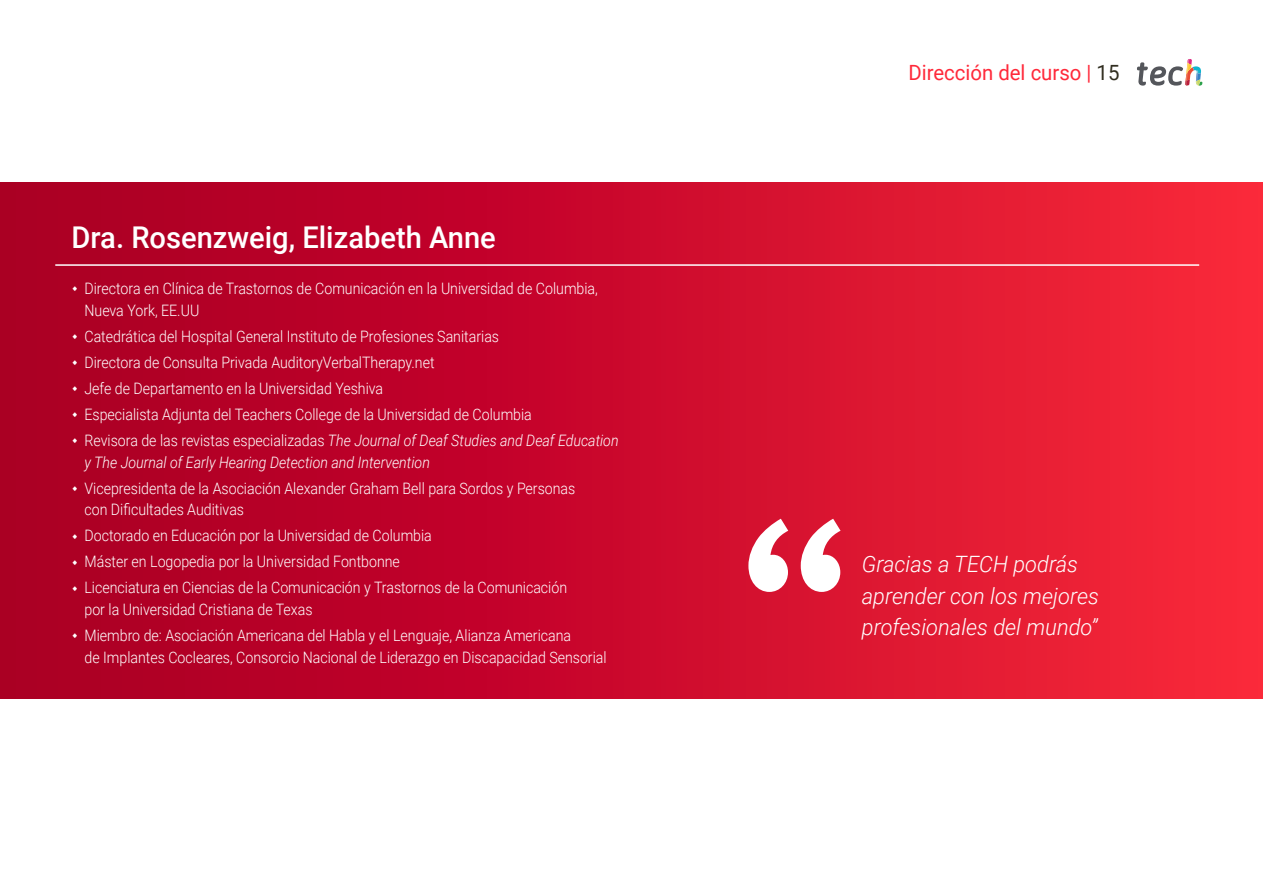
<style>
.page{position:relative;width:1263px;height:893px;background:#fff}
.page>*{position:absolute;margin:0;border:0;box-sizing:border-box;transform-origin:0 0}
.t1{font:500 30px "Roboto";color:#fff}
.t2{font:italic 300 22.5px/31.5px "Roboto";color:#fff}
.t3{font:21px "Roboto";color:#ff293a}
.t4{font:300 15.75px/26px "Roboto";color:#fff;scale:.9 1}
.t5{font:italic 300 15.75px "Roboto";color:#fff;scale:.9 1}
.s1{font-style:italic}
.s2{color:#312e20}
</style>
<div class="page">
<div style="left:0;top:182px;width:1263px;height:516px;background:linear-gradient(to right,#a50022,#f72539)"></div>
<svg style="left:748px;top:519px;width:92px;height:73px"></svg>
<svg style="left:1137px;top:59px;width:65px;height:27px"></svg>
<hr style="left:55px;top:264px;width:1144px;height:2px;background:#fff">
<svg style="left:73px;top:286px;width:4px;height:5px"></svg>
<svg style="left:73px;top:334px;width:4px;height:5px"></svg>
<svg style="left:73px;top:360px;width:4px;height:5px"></svg>
<svg style="left:73px;top:386px;width:4px;height:5px"></svg>
<svg style="left:73px;top:412px;width:4px;height:5px"></svg>
<svg style="left:73px;top:438px;width:4px;height:5px"></svg>
<svg style="left:73px;top:486px;width:4px;height:5px"></svg>
<svg style="left:73px;top:534px;width:4px;height:5px"></svg>
<svg style="left:73px;top:560px;width:4px;height:5px"></svg>
<svg style="left:73px;top:586px;width:4px;height:5px"></svg>
<svg style="left:73px;top:633px;width:4px;height:5px"></svg>
<h1 class="t1" style="left:71px;top:216px;width:426px">Dra. Rosenzweig, Elizabeth Anne</h1>
<p class="t4" style="left:85px;top:277px;width:572px;line-height:21.8px">Directora en Clínica de Trastornos de Comunicación en la Universidad de Columbia,<br>Nueva York, EE.UU</p>
<p class="t4" style="left:85px;top:323px;width:595px">Catedrática del Hospital General Instituto de Profesiones Sanitarias<br>Directora de Consulta Privada AuditoryVerbalTherapy.net<br>Jefe de Departamento en la Universidad Yeshiva<br>Especialista Adjunta del Teachers College de la Universidad de Columbia<br>Revisora de las revistas especializadas <span class="s1">The Journal of Deaf Studies and Deaf Education</span></p>
<p class="t5" style="left:85px;top:451px;width:385px">y The Journal of Early Hearing Detection and Intervention</p>
<p class="t4" style="left:85px;top:476px;width:547px;line-height:21.8px">Vicepresidenta de la Asociación Alexander Graham Bell para Sordos y Personas con Dificultades Auditivas</p>
<p class="t4" style="left:85px;top:522px;width:538px">Doctorado en Educación por la Universidad de Columbia<br>Máster en Logopedia por la Universidad Fontbonne<br>Licenciatura en Ciencias de la Comunicación y Trastornos de la Comunicación</p>
<p class="t4" style="left:85px;top:596px;width:542px">por la Universidad Cristiana de Texas<br>Miembro de: Asociación Americana del Habla y el Lenguaje, Alianza Americana</p>
<p class="t4" style="left:85px;top:644px;width:582px">de Implantes Cocleares, Consorcio Nacional de Liderazgo en Discapacidad Sensorial</p>
<h3 class="t3" style="left:908px;top:57px;width:213px">Dirección del curso | <span class="s2">15</span></h3>
<h2 class="t2" style="left:862px;top:548px;width:239px">Gracias a TECH podrás aprender con los mejores profesionales del mundo”</h2>
</div>
